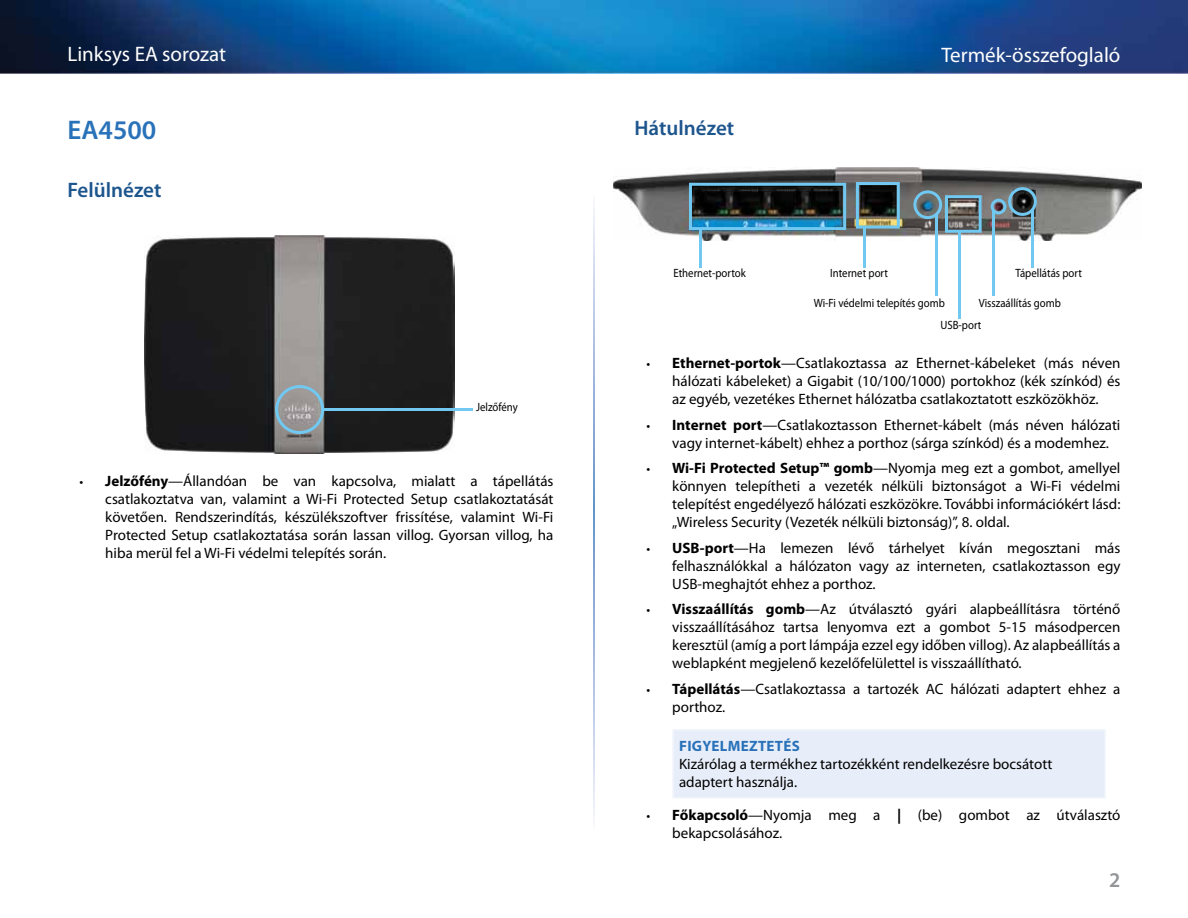
<style>
.page{position:relative;width:1188px;height:918px;background:#fff}
.page>*{position:absolute;margin:0;border:0;box-sizing:border-box;transform-origin:0 0}
.t1{font:600 27px "Myriad Pro";color:#2972b9}
.t2{font:21px "Myriad Pro";color:#fff}
.t3{font:600 21px "Myriad Pro";color:#1d558d}
.t4{font:600 21px "Myriad Pro";color:#939598}
.t5{font:15px/18px "Myriad Pro";color:#000;text-align:justify}
.t6{font:12px/22.5px "Myriad Pro";color:#000;scale:.9 1}
.s1{font-size:13.5px}
.s2{font-weight:700}
.s3{font-weight:700;color:#2972b9}
</style>
<div class="page">
<img style="left:0;top:0;width:1188px;height:73px">
<img style="left:145px;top:235px;width:309px;height:218px">
<svg style="left:275px;top:385px;width:49px;height:49px;background:#94a0a6"></svg>
<hr style="left:323px;top:408px;width:150px;height:3px;background:#71c8f1">
<img style="left:613px;top:167px;width:529px;height:74px">
<img style="left:689px;top:183px;width:157px;height:47px">
<svg style="left:856px;top:182px;width:44px;height:47px;background:#455755"></svg>
<svg style="left:913px;top:190px;width:69px;height:43px;background:#6a7c83"></svg>
<hr style="left:935px;top:214px;width:3px;height:81px;background:#71c8f1">
<hr style="left:992px;top:211px;width:3px;height:84px;background:#71c8f1">
<hr style="left:1031px;top:209px;width:3px;height:58px;background:#71c8f1">
<hr style="left:699px;top:229px;width:3px;height:38px;background:#71c8f1">
<hr style="left:863px;top:226px;width:3px;height:41px;background:#71c8f1">
<hr style="left:958px;top:231px;width:3px;height:88px;background:#71c8f1">
<svg style="left:991px;top:187px;width:46px;height:29px"></svg>
<div style="left:673px;top:730px;width:432px;height:68px;background:#e8eef9"></div>
<hr style="left:672px;top:731px;width:2px;height:66px;background:#f1f5fb">
<hr style="left:1104px;top:731px;width:2px;height:66px;background:#f1f5fb">
<hr style="left:672px;top:729px;width:434px;height:2px;background:#f1f5fb">
<hr style="left:672px;top:797px;width:434px;height:2px;background:#f1f5fb">
<p class="t2" style="left:68px;top:41px;width:160px">Linksys EA sorozat</p>
<p class="t2" style="left:941px;top:42px;width:181px">Termék-összefoglaló</p>
<p class="t1" style="left:68px;top:113px;width:90px">EA4500</p>
<p class="t3" style="left:68px;top:176px;width:96px">Felülnézet</p>
<p class="t6" style="left:476px;top:395px;width:48px">Jelzőfény</p>
<p class="t5" style="left:105px;top:471px;width:450px;text-indent:-26px"><span class="s1">•</span> <span class="s2">Jelzőfény</span>—Állandóan be van kapcsolva, mialatt a tápellátás csatlakoztatva van, valamint a Wi-Fi Protected Setup csatlakoztatását követően. Rendszerindítás, készülékszoftver frissítése, valamint Wi‑Fi Protected Setup csatlakoztatása során lassan villog. Gyorsan villog, ha hiba merül fel a Wi‑Fi védelmi telepítés során.</p>
<p class="t3" style="left:634px;top:114px;width:101px">Hátulnézet</p>
<p class="t6" style="left:830px;top:262px;width:66px">Internet port</p>
<p class="t6" style="left:1015px;top:262px;width:75px">Tápellátás port</p>
<p class="t6" style="left:940px;top:291px;width:135px;text-indent:38px">Visszaállítás gomb<br>USB-port</p>
<p class="t5" style="left:672px;top:354px;width:450px;text-indent:-26px"><span class="s1">•</span> <span class="s2">Ethernet-portok</span>—Csatlakoztassa az Ethernet-kábeleket (más néven hálózati kábeleket) a Gigabit (10/100/1000) portokhoz (kék színkód) és az egyéb, vezetékes Ethernet hálózatba csatlakoztatott eszközökhöz.</p>
<p class="t5" style="left:672px;top:415px;width:450px;text-indent:-26px"><span class="s1">•</span> <span class="s2">Internet port</span>—Csatlakoztasson Ethernet-kábelt (más néven hálózati vagy internet-kábelt) ehhez a porthoz (sárga színkód) és a modemhez.</p>
<p class="t5" style="left:672px;top:459px;width:450px;text-indent:-26px"><span class="s1">•</span> <span class="s2">Wi-Fi Protected Setup™ gomb</span>—Nyomja meg ezt a gombot, amellyel könnyen telepítheti a vezeték nélküli biztonságot a Wi-Fi védelmi telepítést engedélyező hálózati eszközökre. További információkért lásd: „Wireless Security (Vezeték nélküli biztonság)”, 8. oldal.</p>
<p class="t5" style="left:672px;top:538px;width:450px;text-indent:-26px"><span class="s1">•</span> <span class="s2">USB-port</span>—Ha lemezen lévő tárhelyet kíván megosztani más felhasználókkal a hálózaton vagy az interneten, csatlakoztasson egy USB-meghajtót ehhez a porthoz.</p>
<p class="t5" style="left:672px;top:600px;width:450px;text-indent:-26px"><span class="s1">•</span> <span class="s2">Visszaállítás gomb</span>—Az útválasztó gyári alapbeállításra történő visszaállításához tartsa lenyomva ezt a gombot 5-15 másodpercen keresztül (amíg a port lámpája ezzel egy időben villog). Az alapbeállítás a weblapként megjelenő kezelőfelülettel is visszaállítható.</p>
<p class="t5" style="left:672px;top:680px;width:450px;text-indent:-26px"><span class="s1">•</span> <span class="s2">Tápellátás</span>—Csatlakoztassa a tartozék AC hálózati adaptert ehhez a porthoz.</p>
<p class="t5" style="left:679px;top:737px;width:375px;text-align:left"><span class="s3">Figyelmeztetés<br></span>Kizárólag a termékhez tartozékként rendelkezésre bocsátott adaptert használja.</p>
<p class="t5" style="left:672px;top:806px;width:450px;text-indent:-26px"><span class="s1">•</span> <span class="s2">Főkapcsoló</span>—Nyomja meg a <span class="s2">|</span> (be) gombot az útválasztó bekapcsolásához.</p>
<p class="t6" style="left:673px;top:262px;width:82px">Ethernet-portok</p>
<p class="t6" style="left:814px;top:291px;width:147px">Wi-Fi védelmi telepítés gomb</p>
<p class="t4" style="left:1109px;top:867px;width:13px">2</p>
</div>
